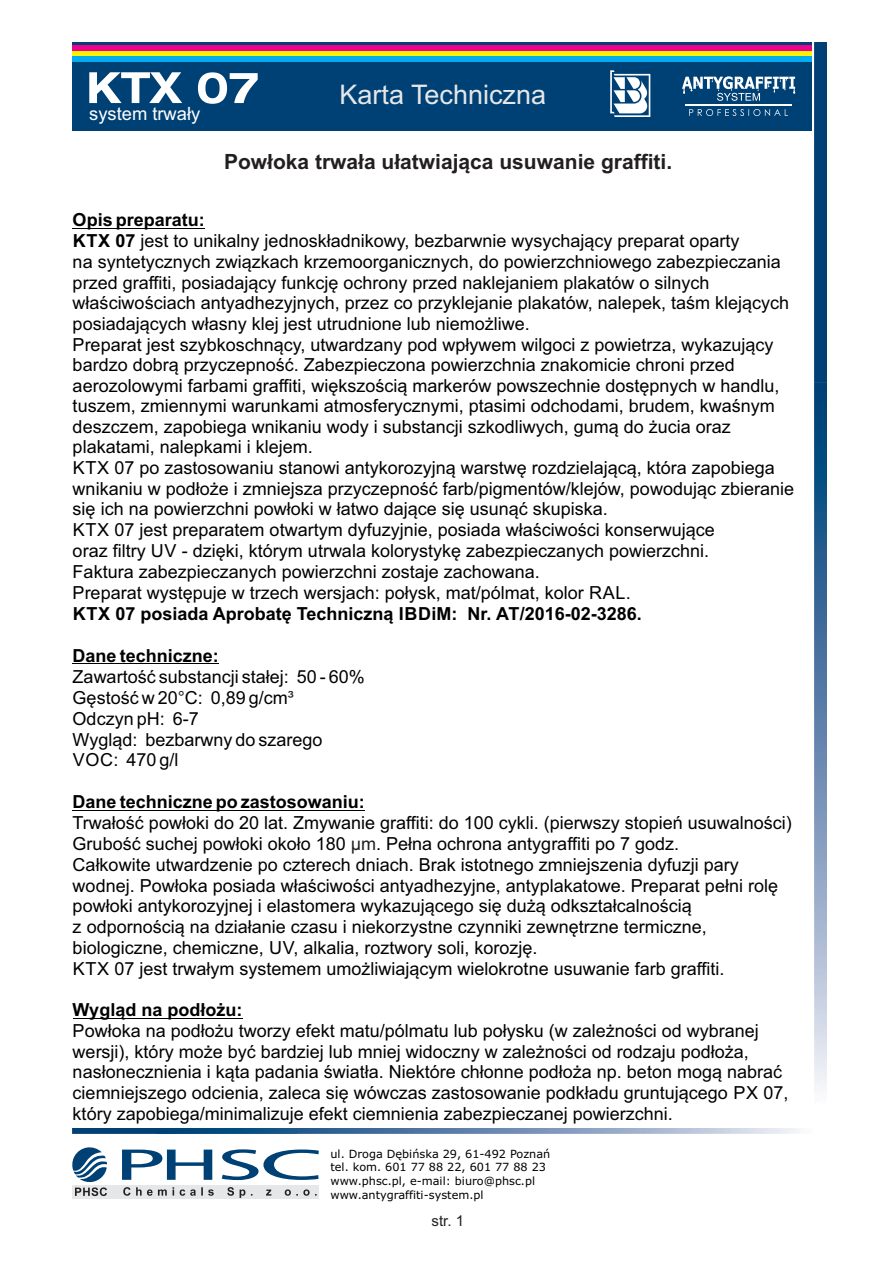
<style>
.page{position:relative;width:893px;height:1263px;background:#fff}
.page>*{position:absolute;margin:0;border:0;box-sizing:border-box;transform-origin:0 0}
.t1{font:27px "Arial";color:#e6e7e9}
.t2{font:700 21px "Arial";color:#231f20}
.t3{font:18.3px "Arial";color:#fff}
.t4{font:18px/20.7px "Arial";color:#000}
.t5{font:700 18px "Arial";color:#000}
.t6{font:15px "Arial";color:#231f20}
.t7{font:11.25px/13.6px "Verdana";color:#000}
.s1{font-weight:700}
.s2{color:#231f20}
</style>
<div class="page">
<div style="left:72px;top:43px;width:740px;height:88px;background:#004175"></div>
<div style="left:72px;top:46px;width:740px;height:5px;background:#ed028c"></div>
<div style="left:72px;top:51px;width:740px;height:5px;background:#fff101"></div>
<div style="left:72px;top:56px;width:740px;height:5px;background:#00aeef"></div>
<hr style="left:73px;top:228px;width:132px;height:1px;background:#000">
<hr style="left:73px;top:663px;width:146px;height:1px;background:#000">
<hr style="left:73px;top:810px;width:292px;height:1px;background:#000">
<hr style="left:73px;top:1018px;width:169px;height:1px;background:#000">
<img style="left:814px;top:43px;width:13px;height:1047px">
<img style="left:72px;top:1128px;width:728px;height:6px">
<svg style="left:89px;top:72px;width:169px;height:32px"></svg>
<svg style="left:610px;top:70px;width:40px;height:47px"></svg>
<svg style="left:689px;top:109px;width:99px;height:7px"></svg>
<hr style="left:685px;top:104px;width:107px;height:2px;background:#fff">
<svg style="left:682px;top:76px;width:113px;height:25px"></svg>
<svg style="left:122px;top:1149px;width:197px;height:31px"></svg>
<div style="left:72px;top:1185px;width:247px;height:13px;background:#e6e7e9"></div>
<svg style="left:123px;top:1187px;width:194px;height:11px"></svg>
<svg style="left:72px;top:1147px;width:35px;height:49px"></svg>
<p class="t3" style="left:89px;top:107px;width:112px">system trwały</p>
<h1 class="t1" style="left:339px;top:85px;width:208px">Karta Techniczna</h1>
<p class="t2" style="left:224px;top:154px;width:450px">Powłoka trwała ułatwiająca usuwanie graffiti.</p>
<p class="t4" style="left:73px;top:211px;width:723px"><span class="s1">Opis preparatu:<br>KTX 07</span> jest to unikalny jednoskładnikowy, bezbarwnie wysychający preparat oparty<br>na syntetycznych związkach krzemoorganicznych, do powierzchniowego zabezpieczania przed graffiti, posiadający funkcję ochrony przed naklejaniem plakatów o silnych właściwościach antyadhezyjnych, przez co przyklejanie plakatów, nalepek, taśm klejących posiadających własny klej jest utrudnione lub niemożliwe.<br>Preparat jest szybkoschnący, utwardzany pod wpływem wilgoci z powietrza, wykazujący bardzo dobrą przyczepność. Zabezpieczona powierzchnia znakomicie chroni przed aerozolowymi farbami graffiti, większością markerów powszechnie dostępnych w handlu, tuszem, zmiennymi warunkami atmosferycznymi, ptasimi odchodami, brudem, kwaśnym deszczem, zapobiega wnikaniu wody i substancji szkodliwych, gumą do żucia oraz plakatami, nalepkami i klejem.<br>KTX 07 po zastosowaniu stanowi antykorozyjną warstwę rozdzielającą, która zapobiega wnikaniu w podłoże i zmniejsza przyczepność farb/pigmentów/klejów, powodując zbieranie się ich na powierzchni powłoki w łatwo dające się usunąć skupiska.<br>KTX 07 jest preparatem otwartym dyfuzyjnie, posiada właściwości konserwujące<br>oraz filtry UV - dzięki, którym utrwala kolorystykę zabezpieczanych powierzchni.<br>Faktura zabezpieczanych powierzchni zostaje zachowana.<br>Preparat występuje w trzech wersjach: połysk, mat/pólmat, kolor RAL.</p>
<p class="t5" style="left:73px;top:607px;width:570px">KTX 07 posiada Aprobatę Techniczną IBDiM: Nr. AT/2016-02-3286.</p>
<p class="t5" style="left:73px;top:649px;width:148px">Dane techniczne:</p>
<p class="t4" style="left:73px;top:668px;width:294px">Zawartość substancji stałej: 50 - 60%<br>Gęstość w 20<span class="s2">°</span>C: 0,89 g/cm<span class="s2">³<br></span>Odczyn pH: 6-7<br>Wygląd: bezbarwny do szarego<br>VOC: 470 g/l</p>
<p class="t5" style="left:73px;top:795px;width:294px">Dane techniczne po zastosowaniu:</p>
<p class="t4" style="left:73px;top:814px;width:721px">Trwałość powłoki do 20 lat. Zmywanie graffiti: do 100 cykli. (pierwszy stopień usuwalności)<br>Grubość suchej powłoki około 180 <span class="s2">µm</span>. Pełna ochrona antygraffiti po 7 godz.<br>Całkowite utwardzenie po czterech dniach. Brak istotnego zmniejszenia dyfuzji pary wodnej. Powłoka posiada właściwości antyadhezyjne, antyplakatowe. Preparat pełni rolę powłoki antykorozyjnej i elastomera wykazującego się dużą odkształcalnością<br>z odpornością na działanie czasu i niekorzystne czynniki zewnętrzne termiczne, biologiczne, chemiczne, UV, alkalia, roztwory soli, korozję.<br>KTX 07 jest trwałym systemem umożliwiającym wielokrotne usuwanie farb graffiti.</p>
<p class="t5" style="left:73px;top:1003px;width:171px">Wygląd na podłożu:</p>
<p class="t4" style="left:73px;top:1022px;width:717px">Powłoka na podłożu tworzy efekt matu/pólmatu lub połysku (w zależności od wybranej wersji), który może być bardziej lub mniej widoczny w zależności od rodzaju podłoża, nasłonecznienia i kąta padania światła. Niektóre chłonne podłoża np. beton mogą nabrać ciemniejszego odcienia, zaleca się wówczas zastosowanie podkładu gruntującego PX 07, który zapobiega/minimalizuje efekt ciemnienia zabezpieczanej powierzchni.</p>
<p class="t7" style="left:330px;top:1148px;width:221px">ul. Droga Dębińska 29, 61-492 Poznań tel. kom. 601 77 88 22, 601 77 88 23 www.phsc.pl, e-mail: biuro@phsc.pl www.antygraffiti-system.pl</p>
<p class="t6" style="left:432px;top:1215px;width:34px">str. 1</p>
</div>
